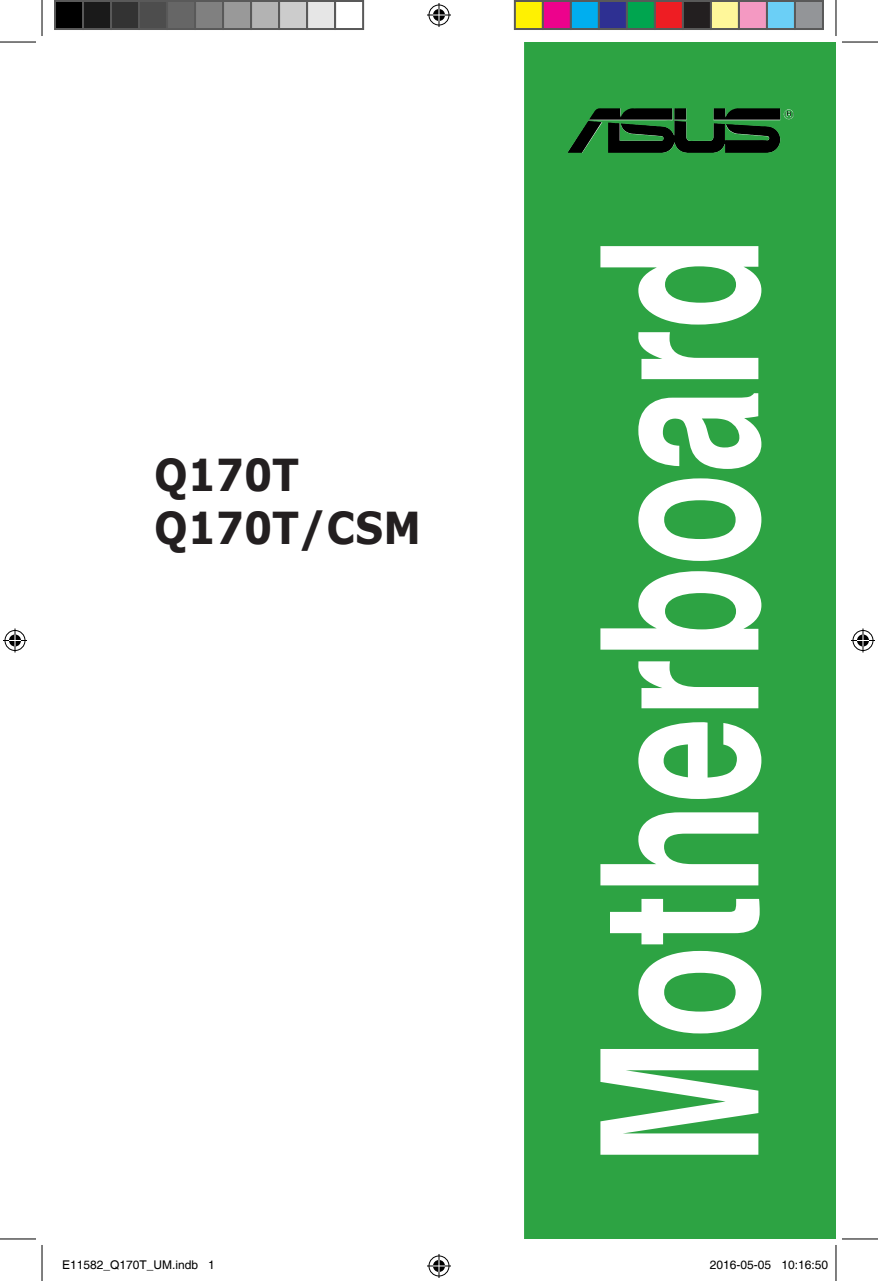
<style>
.page{position:relative;width:878px;height:1281px;background:#fff}
.page>*{position:absolute;margin:0;border:0;box-sizing:border-box;transform-origin:0 0}
.t1{font:700 220px "Helvetica";color:#fff;scale:.69 1}
.MB_Product_Name_1{font:700 44px "Verdana";color:#231f20;scale:.9 1}
.MB_Product_Name_2{font:700 44px "Verdana";color:#231f20;scale:.9 1}
.t2{font:12px "Helvetica";color:#000}
</style>
<div class="page">
<div style="left:524px;top:42px;width:312px;height:1196px;background:#2da343"></div>
<img style="left:608px;top:113px;width:117px;height:40px">
<hr style="left:0;top:42px;width:36px;height:1px;background:#000">
<hr style="left:842px;top:42px;width:36px;height:1px;background:#000">
<hr style="left:0;top:1238px;width:36px;height:1px;background:#000">
<hr style="left:842px;top:1238px;width:36px;height:1px;background:#000">
<hr style="left:42px;top:0;width:1px;height:36px;background:#000">
<hr style="left:42px;top:1244px;width:1px;height:36px;background:#000">
<hr style="left:835px;top:0;width:1px;height:36px;background:#000">
<hr style="left:835px;top:1244px;width:1px;height:36px;background:#000">
<svg style="left:427px;top:3px;width:24px;height:24px"></svg>
<svg style="left:427px;top:1254px;width:24px;height:23px"></svg>
<svg style="left:3px;top:628px;width:24px;height:24px"></svg>
<svg style="left:851px;top:628px;width:24px;height:24px"></svg>
<div style="left:55px;top:1px;width:28px;height:28px;background:#000"></div>
<div style="left:54px;top:0;width:30px;height:30px;border:2px solid #595959"></div>
<div style="left:83px;top:1px;width:28px;height:28px;background:#1a1a1a"></div>
<div style="left:82px;top:0;width:30px;height:30px;border:2px solid #595959"></div>
<div style="left:111px;top:1px;width:28px;height:28px;background:#333"></div>
<div style="left:110px;top:0;width:30px;height:30px;border:2px solid #595959"></div>
<div style="left:139px;top:1px;width:28px;height:28px;background:#4d4d4d"></div>
<div style="left:138px;top:0;width:30px;height:30px;border:2px solid #595959"></div>
<div style="left:167px;top:1px;width:28px;height:28px;background:#666"></div>
<div style="left:166px;top:0;width:30px;height:30px;border:2px solid #595959"></div>
<div style="left:195px;top:1px;width:28px;height:28px;background:#808080"></div>
<div style="left:194px;top:0;width:30px;height:30px;border:2px solid #595959"></div>
<div style="left:223px;top:1px;width:28px;height:28px;background:#999"></div>
<div style="left:222px;top:0;width:30px;height:30px;border:2px solid #595959"></div>
<div style="left:251px;top:1px;width:28px;height:28px;background:#b3b3b3"></div>
<div style="left:250px;top:0;width:30px;height:30px;border:2px solid #595959"></div>
<div style="left:279px;top:1px;width:28px;height:28px;background:#ccc"></div>
<div style="left:278px;top:0;width:30px;height:30px;border:2px solid #595959"></div>
<div style="left:307px;top:1px;width:28px;height:28px;background:#e6e6e6"></div>
<div style="left:306px;top:0;width:30px;height:30px;border:2px solid #595959"></div>
<div style="left:334px;top:0;width:30px;height:30px;border:2px solid #595959"></div>
<div style="left:515px;top:1px;width:28px;height:28px;background:#fff101"></div>
<div style="left:514px;top:0;width:30px;height:30px;border:2px solid #595959"></div>
<div style="left:543px;top:1px;width:28px;height:28px;background:#ed028c"></div>
<div style="left:542px;top:0;width:30px;height:30px;border:2px solid #595959"></div>
<div style="left:571px;top:1px;width:28px;height:28px;background:#00aeef"></div>
<div style="left:570px;top:0;width:30px;height:30px;border:2px solid #595959"></div>
<div style="left:599px;top:1px;width:28px;height:28px;background:#2e3092"></div>
<div style="left:598px;top:0;width:30px;height:30px;border:2px solid #595959"></div>
<div style="left:627px;top:1px;width:28px;height:28px;background:#00a54f"></div>
<div style="left:626px;top:0;width:30px;height:30px;border:2px solid #595959"></div>
<div style="left:655px;top:1px;width:28px;height:28px;background:#ee1d23"></div>
<div style="left:654px;top:0;width:30px;height:30px;border:2px solid #595959"></div>
<div style="left:683px;top:1px;width:28px;height:28px;background:#231f20"></div>
<div style="left:682px;top:0;width:30px;height:30px;border:2px solid #595959"></div>
<div style="left:711px;top:1px;width:28px;height:28px;background:#fff79a"></div>
<div style="left:710px;top:0;width:30px;height:30px;border:2px solid #595959"></div>
<div style="left:739px;top:1px;width:28px;height:28px;background:#f499c2"></div>
<div style="left:738px;top:0;width:30px;height:30px;border:2px solid #595959"></div>
<div style="left:767px;top:1px;width:28px;height:28px;background:#6bcff6"></div>
<div style="left:766px;top:0;width:30px;height:30px;border:2px solid #595959"></div>
<div style="left:795px;top:1px;width:28px;height:28px;background:#939598"></div>
<div style="left:794px;top:0;width:30px;height:30px;border:2px solid #595959"></div>
<p class="MB_Product_Name_2" style="left:154px;top:444px;width:163px">Q170T</p>
<p class="MB_Product_Name_1" style="left:154px;top:497px;width:298px">Q170T/CSM</p>
<h1 class="t1" style="left:547px;top:1164px;width:1346px;rotate:-90deg">Motherboard</h1>
<p class="t2" style="left:62px;top:1257px;width:154px">E11582_Q170T_UM.indb 1</p>
<p class="t2" style="left:710px;top:1257px;width:120px">2016-05-05 10:16:50</p>
</div>
